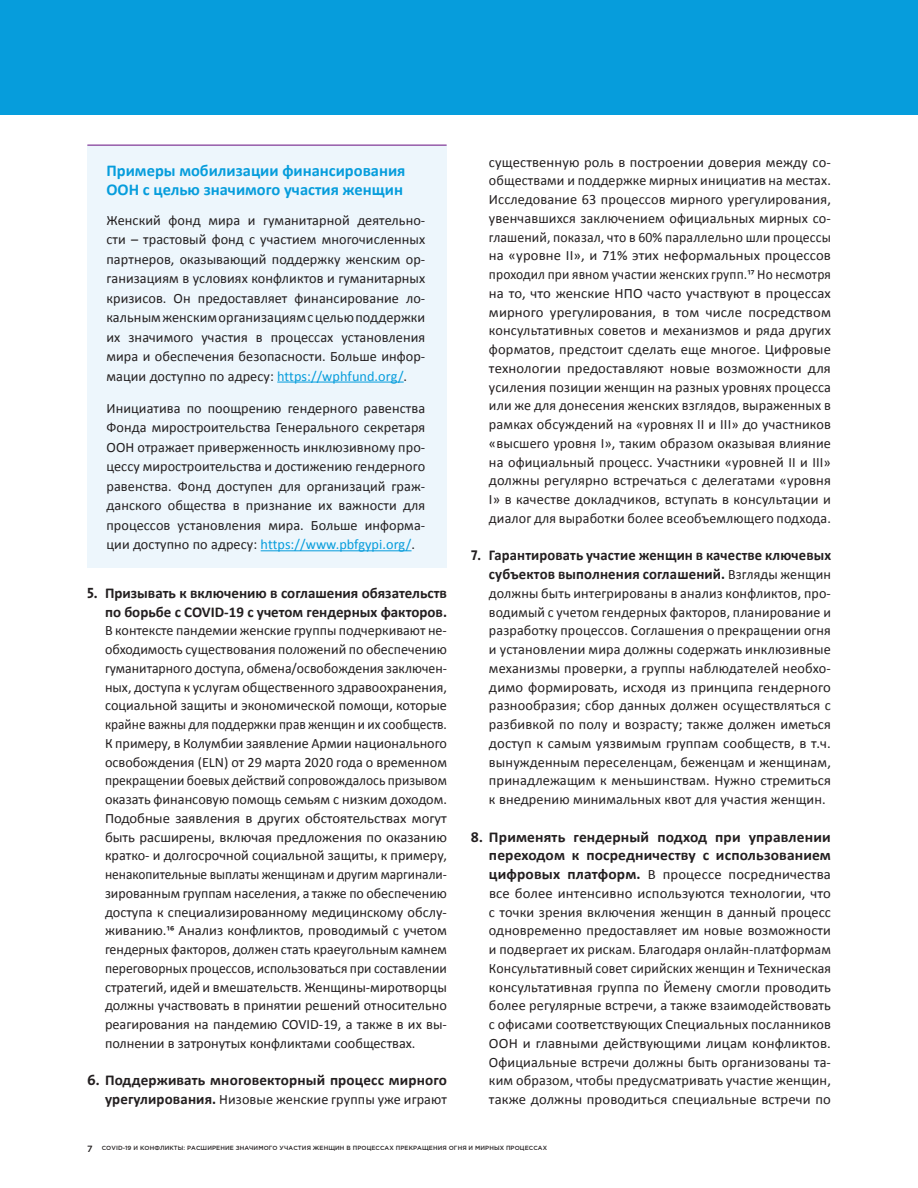
<style>
.page{position:relative;width:918px;height:1188px;background:#fff}
.page>*{position:absolute;margin:0;border:0;box-sizing:border-box;transform-origin:0 0}
.t1{font:700 16.5px/19.6px "Calibri";color:#069ddc}
.t2{font:700 15px/18.8px "Calibri";letter-spacing:.01em;color:#231f20;text-align:right}
.t3{font:14.25px/18.8px "Calibri";letter-spacing:.005em;color:#231f20;text-align:justify}
.t4{font:500 6px "Gotham Pro";letter-spacing:.02em;color:#231f20}
.s1{color:#069ddc}
.s2{font-family:"The Sans Bold Caps";font-weight:400}
.s3{font-weight:700;font-size:15px}
.s4{font-family:"The Sans Bold Caps";font-weight:400;font-size:14.25px}
.s5{font-weight:400;font-size:14.25px}
.s6{font-size:9px}
</style>
<div class="page">
<div style="left:0;top:0;width:918px;height:115px;background:#069ddc"></div>
<div style="left:87px;top:145px;width:360px;height:423px;background:#edf6fc"></div>
<hr style="left:277px;top:382px;width:127px;height:1px;background:#069ddc">
<hr style="left:261px;top:551px;width:151px;height:1px;background:#069ddc">
<hr style="left:87px;top:145px;width:360px;height:1px;background:#77278d">
<p class="t1" style="left:107px;top:160px;width:300px">Примеры мобилизации финансирования<br>ООН</p>
<p class="t1" style="left:143px;top:180px;width:262px">с целью значимого участия женщин</p>
<p class="t3" style="left:107px;top:210px;width:320px;line-height:19.5px">Женский фонд мира и гуманитарной деятельно&shy;сти – трастовый фонд с участием многочисленных партнеров, оказывающий поддержку женским ор&shy;ганизациям в условиях конфликтов и гуманитарных кризисов. Он предоставляет финансирование ло&shy;кальным женским организациям с целью поддержки их значимого участия в процессах установления мира и обеспечения безопасности. Больше инфор&shy;мации доступно по адресу: <span class="s1">https://wphfund.org/</span>.</p>
<p class="t3" style="left:107px;top:398px;width:320px;line-height:19.5px">Инициатива по поощрению гендерного равенства Фонда миростроительства Генерального секретаря ООН отражает приверженность инклюзивному про&shy;цессу миростроительства и достижению гендерного равенства. Фонд доступен для организаций граж&shy;данского общества в признание их важности для процессов установления мира. Больше информа&shy;ции доступно по адресу: <span class="s1">https://www.pbfgypi.org/</span>.</p>
<p class="t2" style="left:87px;top:583px;width:362px"><span class="s2">5.</span> Призывать к включению в соглашения обязательств по борьбе с COVID-19 с учетом гендерных факторов.</p>
<p class="t3" style="left:105px;top:621px;width:343px">В контексте пандемии женские группы подчеркивают не&shy;обходимость существования положений по обеспечению гуманитарного доступа, обмена/освобождения заключен&shy;ных, доступа к услугам общественного здравоохранения, социальной защиты и экономической помощи, которые крайне важны для поддержки прав женщин и их сообществ.<br>К примеру, в Колумбии заявление Армии национального освобождения (ELN) от 29 марта 2020 года о временном прекращении боевых действий сопровождалось призывом оказать финансовую помощь семьям с низким доходом.<br>Подобные заявления в других обстоятельствах могут быть расширены, включая предложения по оказанию кратко- и долгосрочной социальной защиты, к примеру, ненакопительные выплаты женщинам и другим маргинали&shy;зированным группам населения, а также по обеспечению доступа к специализированному медицинскому обслу&shy;живанию.16 Анализ конфликтов, проводимый с учетом гендерных факторов, должен стать краеугольным камнем переговорных процессов, использоваться при составлении стратегий, идей и вмешательств. Женщины-миротворцы должны участвовать в принятии решений относительно реагирования на пандемию COVID-19, а также в их вы&shy;полнении в затронутых конфликтами сообществах.</p>
<p class="t2" style="left:87px;top:1071px;width:362px"><span class="s2">6.</span> Поддерживать многовекторный процесс мирного</p>
<p class="t3" style="left:105px;top:1090px;width:343px"><span class="s3">урегулирования.</span> Низовые женские группы уже играют</p>
<p class="t3" style="left:489px;top:152px;width:344px">существенную роль в построении доверия между со&shy;обществами и поддержке мирных инициатив на местах.<br>Исследование 63 процессов мирного урегулирования, увенчавшихся заключением официальных мирных со&shy;глашений, показал, что в 60% параллельно шли процессы на «уровне II», и 71% этих неформальных процессов проходил при явном участии женских групп.17 Но несмотря на то, что женские НПО часто участвуют в процессах мирного урегулирования, в том числе посредством консультативных советов и механизмов и ряда других форматов, предстоит сделать еще многое. Цифровые технологии предоставляют новые возможности для усиления позиции женщин на разных уровнях процесса или же для донесения женских взглядов, выраженных в рамках обсуждений на «уровнях II и III» до участников «высшего уровня I», таким образом оказывая влияние на официальный процесс. Участники «уровней II и III» должны регулярно встречаться с делегатами «уровня I» в качестве докладчиков, вступать в консультации и диалог для выработки более всеобъемлющего подхода.</p>
<p class="t2" style="left:471px;top:546px;width:362px"><span class="s4">7.</span> Гарантировать участие женщин в качестве ключевых субъектов выполнения соглашений. <span class="s5">Взгляды женщин</span></p>
<p class="t3" style="left:489px;top:584px;width:344px">должны быть интегрированы в анализ конфликтов, про&shy;водимый с учетом гендерных факторов, планирование и разработку процессов. Соглашения о прекращении огня и установлении мира должны содержать инклюзивные механизмы проверки, а группы наблюдателей необхо&shy;димо формировать, исходя из принципа гендерного разнообразия; сбор данных должен осуществляться с разбивкой по полу и возрасту; также должен иметься доступ к самым уязвимым группам сообществ, в т.ч. вынужденным переселенцам, беженцам и женщинам, принадлежащим к меньшинствам. Нужно стремиться к внедрению минимальных квот для участия женщин.</p>
<p class="t2" style="left:471px;top:827px;width:362px"><span class="s4">8.</span> Применять гендерный подход при управлении переходом к посредничеству с использованием</p>
<p class="t3" style="left:489px;top:865px;width:344px"><span class="s3">цифровых платформ.</span> В процессе посредничества все более интенсивно используются технологии, что с точки зрения включения женщин в данный процесс одновременно предоставляет им новые возможности и подвергает их рискам. Благодаря онлайн-платформам Консультативный совет сирийских женщин и Техническая консультативная группа по Йемену смогли проводить более регулярные встречи, а также взаимодействовать с офисами соответствующих Специальных посланников ООН и главными действующими лицам конфликтов.<br>Официальные встречи должны быть организованы та&shy;ким образом, чтобы предусматривать участие женщин, также должны проводиться специальные встречи по</p>
<p class="t4" style="left:87px;top:1145px;width:462px"><span class="s6">7</span> COVID-19 и конфликты: Расширение значимого участия женщин в процессах прекращения огня и мирных процессах</p>
</div>
